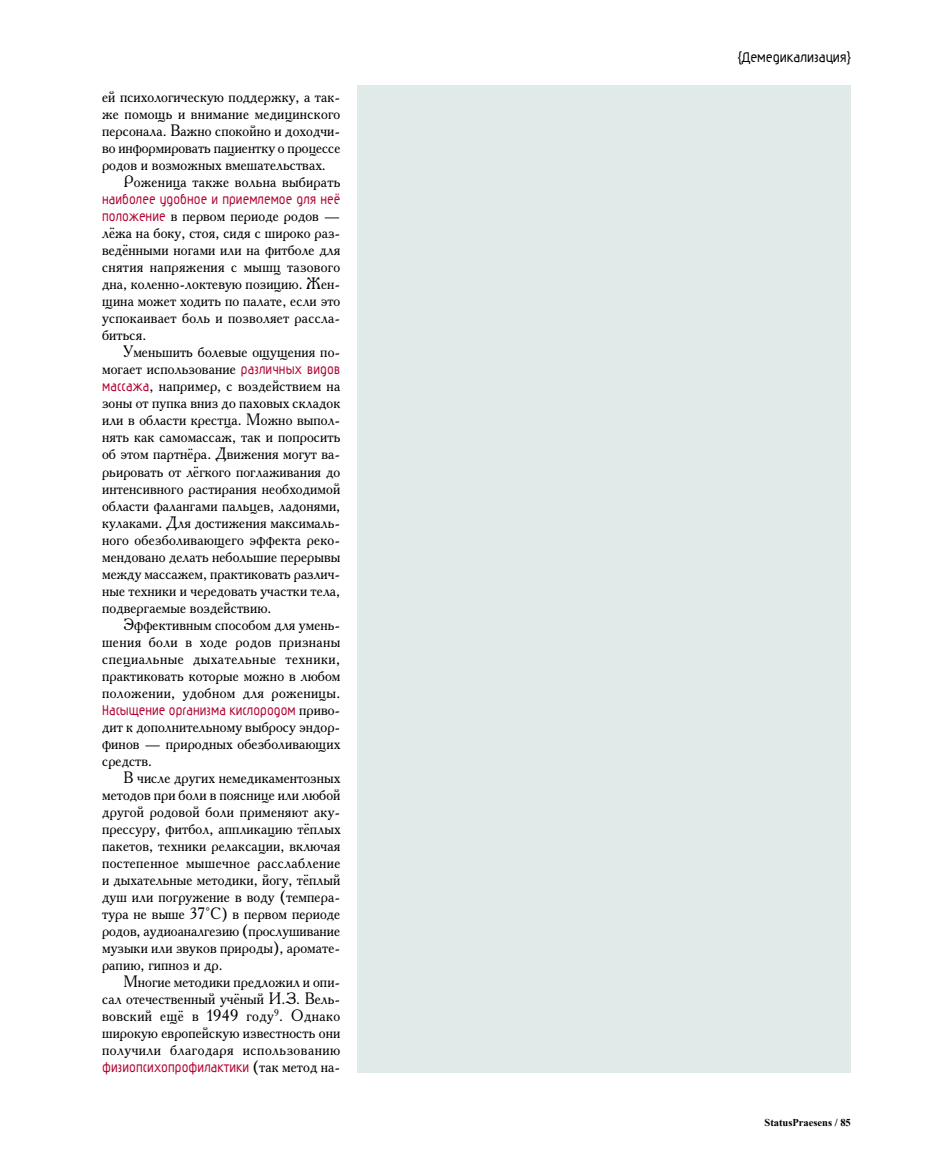
<style>
.page{position:relative;width:936px;height:1170px;background:#fff}
.page>*{position:absolute;margin:0;border:0;box-sizing:border-box;transform-origin:0 0}
.t1{font:16.5px/17px "Academy";letter-spacing:.005em;color:#000;text-align:justify;scale:.95 1}
.t2{font:700 16.5px "Magic";letter-spacing:.005em;color:#b10030;scale:.95 1}
.t3{font:700 16.5px "Magic";color:#000}
.t4{font:700 10.5px "Times New Roman";color:#000}
.s1{font-family:"Magic";font-weight:700;color:#b10030}
.s2{font-family:"Academy";font-weight:400;color:#000}
</style>
<div class="page">
<div style="left:357px;top:85px;width:493px;height:986px;background:#e0ebe9"></div>
<p class="t1" style="left:102px;top:88px;width:252px">ей психологическую поддержку, а так-</p>
<p class="t1" style="left:102px;top:105px;width:252px">же помощь и внимание медицинского</p>
<p class="t1" style="left:102px;top:122px;width:252px">персонала. Важно спокойно и доходчи-</p>
<p class="t1" style="left:102px;top:139px;width:252px">во информировать пациентку о процессе</p>
<p class="t1" style="left:102px;top:156px;width:237px">родов и возможных вмешательствах.</p>
<p class="t1" style="left:123px;top:173px;width:230px">Роженица также вольна выбирать</p>
<p class="t2" style="left:102px;top:191px;width:252px">наиболее удобное и приемлемое для неё</p>
<p class="t1" style="left:102px;top:207px;width:252px"><span class="s1">положение</span> в первом периоде родов — лёжа на боку, стоя, сидя с широко раз&shy;ведёнными ногами или на фитболе для снятия напряжения с мышц тазового дна, коленно-локтевую позицию. Жен&shy;щина может ходить по палате, если это успокаивает боль и позволяет рассла&shy;биться.</p>
<p class="t1" style="left:102px;top:343px;width:252px;text-indent:21px">Уменьшить болевые ощущения по&shy;могает использование <span class="s1">различных видов массажа</span>, например, с воздействием на зоны от пупка вниз до паховых складок или в области крестца. Можно выпол&shy;нять как самомассаж, так и попросить об этом партнёра. Движения могут ва&shy;рьировать от лёгкого поглаживания до интенсивного растирания необходимой области фалангами пальцев, ладонями, кулаками. Для достижения максималь&shy;ного обезболивающего эффекта реко&shy;мендовано делать небольшие перерывы между массажем, практиковать различ&shy;ные техники и чередовать участки тела, подвергаемые воздействию.</p>
<p class="t1" style="left:102px;top:615px;width:252px;text-indent:21px">Эффективным способом для умень&shy;шения боли в ходе родов признаны специальные дыхательные техники, практиковать которые можно в любом положении, удобном для роженицы.</p>
<p class="t2" style="left:102px;top:702px;width:252px">Насыщение организма кислородом <span class="s2">приво-</span></p>
<p class="t1" style="left:102px;top:717px;width:252px">дит к дополнительному выбросу эндор&shy;финов — природных обезболивающих средств.</p>
<p class="t1" style="left:102px;top:768px;width:252px;text-indent:21px">В числе других немедикаментозных методов при боли в пояснице или любой другой родовой боли применяют аку&shy;прессуру, фитбол, аппликацию тёплых пакетов, техники релаксации, включая постепенное мышечное расслабление и дыхательные методики, йогу, тёплый душ или погружение в воду (темпера&shy;тура не выше 37°С) в первом периоде родов, аудиоаналгезию (прослушивание музыки или звуков природы), аромате&shy;рапию, гипноз и др.</p>
<p class="t1" style="left:102px;top:972px;width:252px;text-indent:21px">Многие методики предложил и опи&shy;сал отечественный учёный И.З. Вель&shy;вовский ещё в 1949 году<sup>9</sup>. Однако широкую европейскую известность они получили благодаря использованию</p>
<p class="t2" style="left:102px;top:1059px;width:252px">физиопсихопрофилактики <span class="s2">(так метод на-</span></p>
<p class="t3" style="left:737px;top:49px;width:115px">{Демедикализация}</p>
<p class="t4" style="left:764px;top:1114px;width:88px">StatusPraesens / 85</p>
</div>
